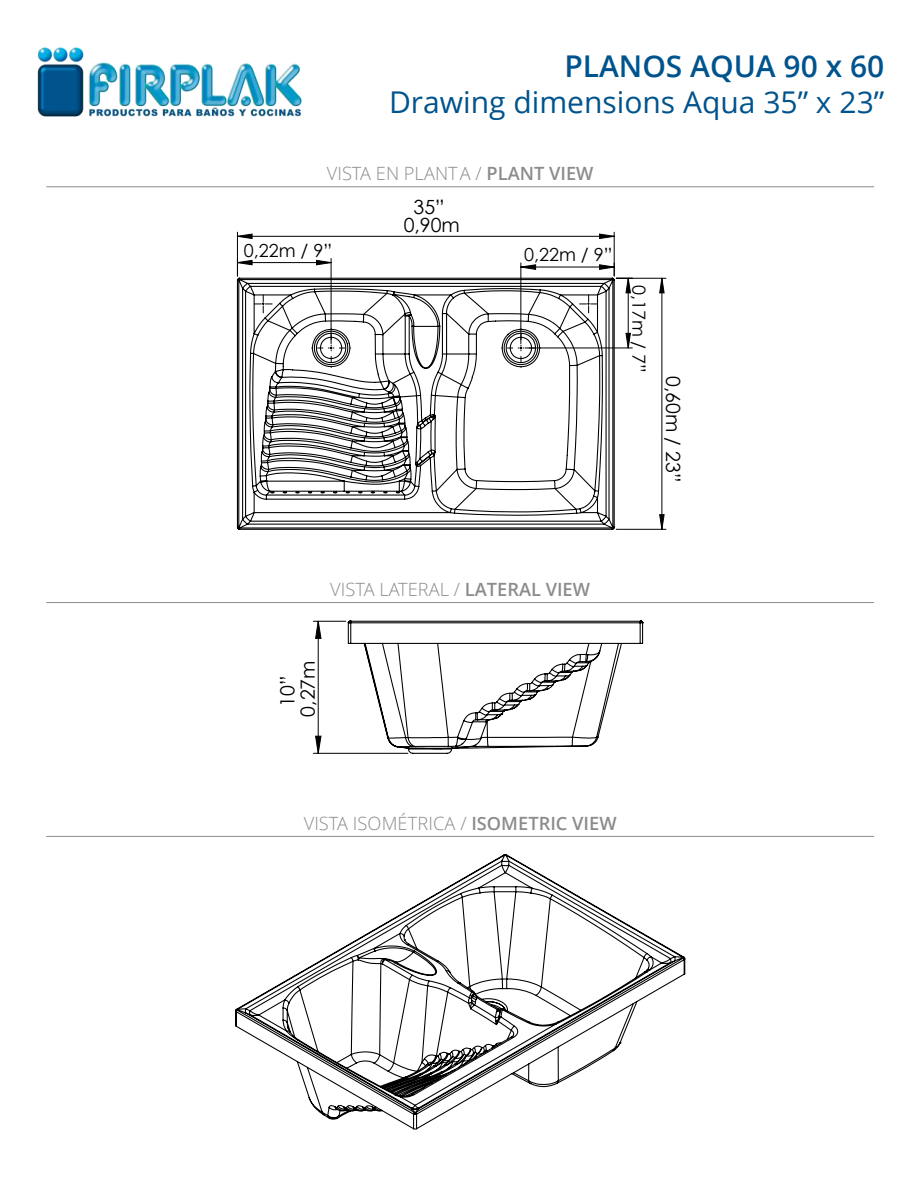
<style>
.page{position:relative;width:918px;height:1188px;background:#fff}
.page>*{position:absolute;margin:0;border:0;box-sizing:border-box;transform-origin:0 0}
.t1{font:30px "Open Sans";color:#00538c}
.t2{font:600 30px "Open Sans";color:#00538c}
.t3{font:19.5px "Century Gothic";color:#000}
.t4{font:300 18.3px "Open Sans";color:#8c8c8c}
.t5{font:18px "Century Gothic";color:#000}
.s1{font-weight:600}
</style>
<div class="page">
<hr style="left:47px;top:186px;width:827px;height:1px;background:#8c8c8c">
<hr style="left:47px;top:602px;width:827px;height:1px;background:#8c8c8c">
<hr style="left:47px;top:836px;width:827px;height:1px;background:#8c8c8c">
<img style="left:37px;top:47px;width:265px;height:70px">
<hr style="left:616px;top:278px;width:50px;height:1px;background:#000">
<hr style="left:616px;top:529px;width:50px;height:1px;background:#000">
<hr style="left:614px;top:232px;width:1px;height:44px;background:#000">
<hr style="left:237px;top:232px;width:1px;height:44px;background:#000">
<svg style="left:237px;top:233px;width:428px;height:297px"></svg>
<svg style="left:236px;top:277px;width:380px;height:253px"></svg>
<hr style="left:313px;top:753px;width:95px;height:1px;background:#000">
<hr style="left:313px;top:621px;width:33px;height:1px;background:#000">
<svg style="left:315px;top:620px;width:7px;height:134px"></svg>
<svg style="left:347px;top:620px;width:297px;height:134px"></svg>
<svg style="left:235px;top:854px;width:451px;height:276px"></svg>
<h1 class="t2" style="left:564px;top:46px;width:321px">PLANOS AQUA 90 x 60</h1>
<h1 class="t1" style="left:389px;top:82px;width:497px">Drawing dimensions Aqua 35” x 23”</h1>
<p class="t4" style="left:327px;top:161px;width:268px">VISTA EN PLANT A / <span class="s1">PLANT VIEW</span></p>
<p class="t3" style="left:414px;top:193px;width:33px">35”</p>
<p class="t5" style="left:244px;top:238px;width:90px">0,22m / 9”</p>
<p class="t3" style="left:404px;top:211px;width:58px">0,90m</p>
<p class="t5" style="left:524px;top:242px;width:90px">0,22m / 9”</p>
<p class="t5" style="left:652px;top:285px;width:90px;rotate:90deg">0,17m / 7”</p>
<p class="t3" style="left:687px;top:376px;width:108px;rotate:90deg">0,60m / 23”</p>
<p class="t4" style="left:330px;top:577px;width:261px">VISTA LATERAL / <span class="s1">LATERAL VIEW</span></p>
<p class="t3" style="left:294px;top:717px;width:58px;rotate:-90deg">0,27m</p>
<p class="t3" style="left:274px;top:707px;width:33px;rotate:-90deg">10”</p>
<p class="t4" style="left:304px;top:811px;width:314px">VISTA ISOMÉTRICA / <span class="s1">ISOMETRIC VIEW</span></p>
</div>
